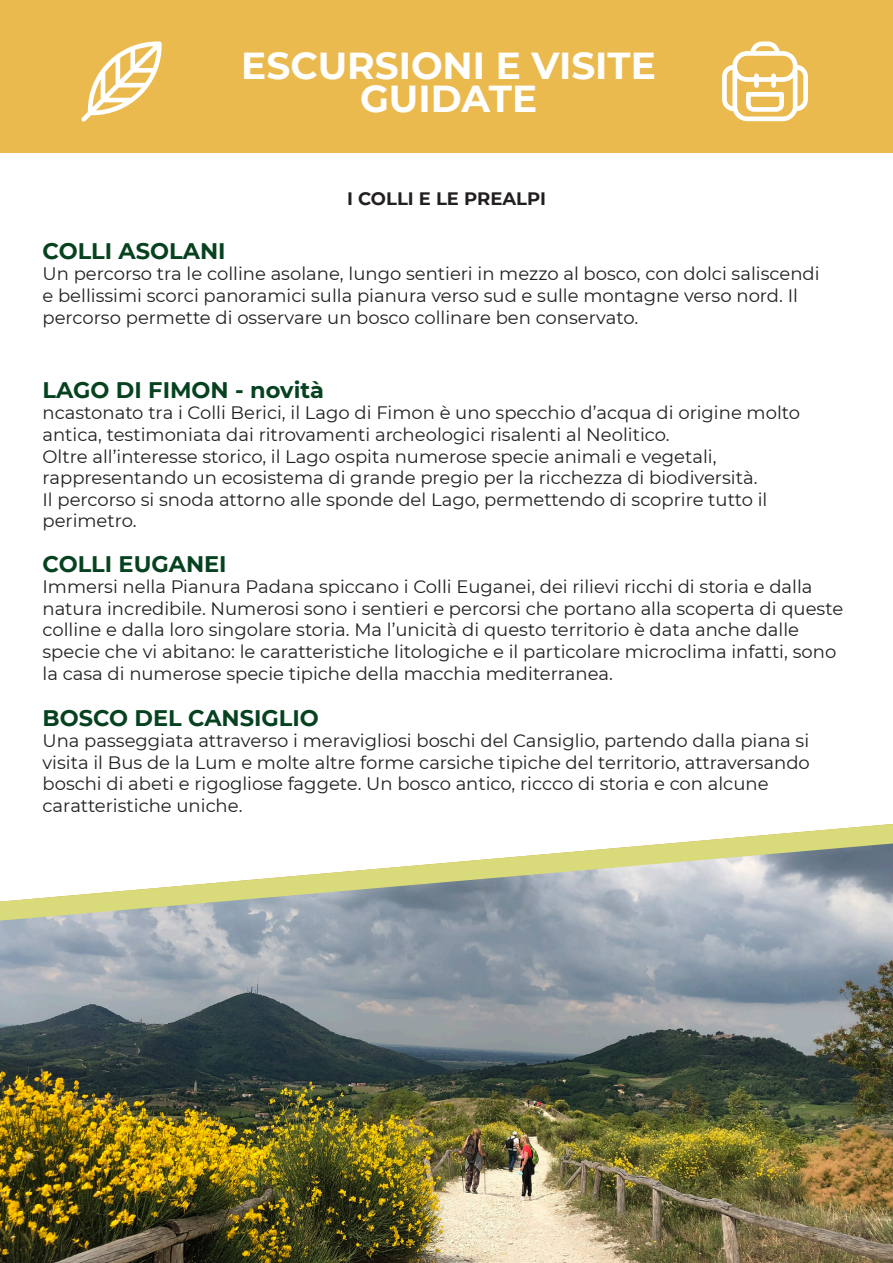
<style>
.page{position:relative;width:893px;height:1263px;background:#fff}
.page>*{position:absolute;margin:0;border:0;box-sizing:border-box;transform-origin:0 0}
.t1{font:700 37.5px "Montserrat";color:#fff}
.t2{font:700 22.5px "Montserrat";color:#064220}
.t3{font:18px/21.6px "Montserrat";color:#231f20}
.t4{font:700 18px "Montserrat";color:#231f20}
</style>
<div class="page">
<img style="left:0;top:824px;width:893px;height:439px">
<div style="left:0;top:0;width:893px;height:153px;background:#ebba4f"></div>
<svg style="left:81px;top:41px;width:81px;height:81px"></svg>
<svg style="left:722px;top:41px;width:86px;height:80px"></svg>
<p class="t1" style="left:241px;top:39px;width:416px">ESCURSIONI E VISITE</p>
<p class="t1" style="left:360px;top:72px;width:179px">GUIDATE</p>
<p class="t4" style="left:347px;top:185px;width:200px">I COLLI E LE PREALPI</p>
<p class="t2" style="left:43px;top:234px;width:185px">COLLI ASOLANI</p>
<p class="t3" style="left:43px;top:262px;width:779px">Un percorso tra le colline asolane, lungo sentieri in mezzo al bosco, con dolci saliscendi e bellissimi scorci panoramici sulla pianura verso sud e sulle montagne verso nord. Il percorso permette di osservare un bosco collinare ben conservato.</p>
<p class="t2" style="left:43px;top:374px;width:283px">LAGO DI FIMON - novità</p>
<p class="t3" style="left:43px;top:401px;width:759px">ncastonato tra i Colli Berici, il Lago di Fimon è uno specchio d’acqua di origine molto antica, testimoniata dai ritrovamenti archeologici risalenti al Neolitico.</p>
<p class="t3" style="left:43px;top:445px;width:716px">Oltre all’interesse storico, il Lago ospita numerose specie animali e vegetali, rappresentando un ecosistema di grande pregio per la ricchezza di biodiversità.</p>
<p class="t3" style="left:43px;top:488px;width:726px">Il percorso si snoda attorno alle sponde del Lago, permettendo di scoprire tutto il perimetro.</p>
<p class="t2" style="left:43px;top:547px;width:186px">COLLI EUGANEI</p>
<p class="t3" style="left:43px;top:575px;width:802px">Immersi nella Pianura Padana spiccano i Colli Euganei, dei rilievi ricchi di storia e dalla natura incredibile. Numerosi sono i sentieri e percorsi che portano alla scoperta di queste colline e dalla loro singolare storia. Ma l’unicità di questo territorio è data anche dalle specie che vi abitano: le caratteristiche litologiche e il particolare microclima infatti, sono la casa di numerose specie tipiche della macchia mediterranea.</p>
<p class="t2" style="left:43px;top:701px;width:278px">BOSCO DEL CANSIGLIO</p>
<p class="t3" style="left:43px;top:729px;width:769px">Una passeggiata attraverso i meravigliosi boschi del Cansiglio, partendo dalla piana si visita il Bus de la Lum e molte altre forme carsiche tipiche del territorio, attraversando boschi di abeti e rigogliose faggete. Un bosco antico, riccco di storia e con alcune caratteristiche uniche.</p>
</div>
